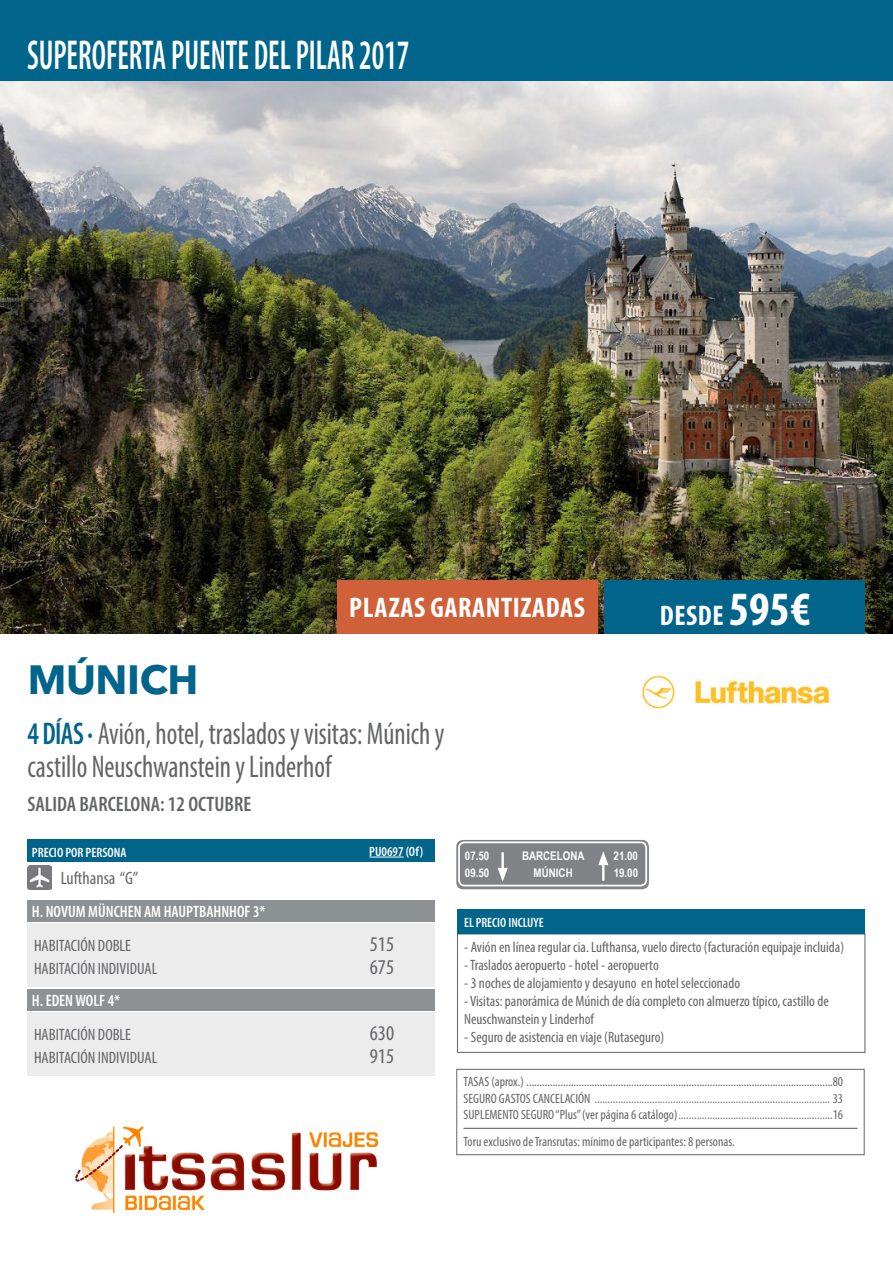
<style>
.page{position:relative;width:893px;height:1263px;background:#fff}
.page>*{position:absolute;margin:0;border:0;box-sizing:border-box;transform-origin:0 0}
.t1{font:600 condensed 42px "Myriad Pro";color:#fff;scale:.73 1}
.t2{font:700 40.5px "Avenir Next LT Pro";letter-spacing:-.01em;color:#00648b}
.t3{font:condensed 31.5px/33px "Myriad Pro";color:#636466;scale:.88 1}
.t4{font:700 condensed 28.5px "Myriad Pro";letter-spacing:.02em;color:#fff}
.t5{font:600 condensed 21px "Myriad Pro";color:#636466}
.t6{font:condensed 21px "Myriad Pro";color:#636466}
.t7{font:condensed 18px "Myriad Pro";color:#636466}
.t8{font:condensed 16.5px "Myriad Pro";color:#636466}
.t9{font:600 condensed 16.5px "Myriad Pro";color:#fff}
.t10{font:condensed 15px/18px "Myriad Pro";color:#636466}
.t11{font:condensed 13.5px/16.5px "Myriad Pro";color:#636466;text-align:justify}
.t12{font:600 condensed 13.5px "Myriad Pro";color:#fff}
.t13{font:700 12px "Arial Narrow";color:#fff}
.s1{font-size:48px}
.s2{font-weight:600;color:#00648b}
.s3{color:#77787b}
</style>
<div class="page">
<img style="left:642px;top:675px;width:188px;height:34px">
<img style="left:0;top:81px;width:893px;height:553px">
<div style="left:0;top:0;width:893px;height:81px;background:#00648b"></div>
<div style="left:456px;top:840px;width:193px;height:49px;background:#808285;border-radius:7px"></div>
<div style="left:458px;top:841px;width:189px;height:45px;border:2px solid #fff;border-radius:6px"></div>
<hr style="left:602px;top:861px;width:2px;height:20px;background:#fff">
<svg style="left:598px;top:851px;width:10px;height:14px"></svg>
<hr style="left:501px;top:852px;width:3px;height:20px;background:#fff">
<svg style="left:498px;top:868px;width:10px;height:14px"></svg>
<div style="left:337px;top:580px;width:260px;height:53px;background:#d06039"></div>
<div style="left:604px;top:580px;width:261px;height:53px;background:#00648b"></div>
<svg style="left:456px;top:1068px;width:409px;height:87px"></svg>
<div style="left:28px;top:840px;width:407px;height:22px;background:#00648b"></div>
<hr style="left:369px;top:857px;width:35px;height:1px;background:#fff">
<img style="left:28px;top:865px;width:24px;height:25px">
<svg style="left:457px;top:933px;width:409px;height:120px"></svg>
<div style="left:458px;top:909px;width:407px;height:25px;background:#00648b"></div>
<svg style="left:28px;top:900px;width:407px;height:176px;background:#d4d5d6"></svg>
<img style="left:75px;top:1126px;width:304px;height:87px">
<h1 class="t1" style="left:27px;top:32px;width:525px">SUPEROFERTA PUENTE DEL PILAR 2017</h1>
<h2 class="t2" style="left:28px;top:655px;width:172px">MÚNICH</h2>
<h3 class="t4" style="left:349px;top:590px;width:237px">PLAZAS GARANTIZADAS</h3>
<h3 class="t4" style="left:660px;top:597px;width:152px">DESDE <span class="s1">595€</span></h3>
<h3 class="t3" style="left:27px;top:717px;width:475px"><span class="s2">4 DÍAS·</span> Avión, hotel, traslados y visitas: Múnich y castillo Neuschwanstein y Linderhof</h3>
<h3 class="t5" style="left:27px;top:792px;width:225px">SALIDA BARCELONA: 12 OCTUBRE</h3>
<p class="t12" style="left:32px;top:845px;width:96px">PRECIO POR PERSONA</p>
<p class="t12" style="left:369px;top:844px;width:56px">PU0697 (Of)</p>
<h3 class="t7" style="left:61px;top:867px;width:79px">Lufthansa “G”</h3>
<p class="t9" style="left:32px;top:902px;width:235px">H. NOVUM MÜNCHEN AM HAUPTBAHNHOF 3*</p>
<p class="t8" style="left:34px;top:935px;width:99px">HABITACIÓN DOBLE</p>
<h3 class="t6" style="left:370px;top:931px;width:26px">515</h3>
<p class="t8" style="left:34px;top:959px;width:125px">HABITACIÓN INDIVIDUAL</p>
<h3 class="t6" style="left:370px;top:954px;width:26px">675</h3>
<p class="t9" style="left:32px;top:991px;width:90px">H. EDEN WOLF 4*</p>
<p class="t8" style="left:34px;top:1025px;width:99px">HABITACIÓN DOBLE</p>
<h3 class="t6" style="left:370px;top:1020px;width:26px">630</h3>
<p class="t8" style="left:34px;top:1048px;width:125px">HABITACIÓN INDIVIDUAL</p>
<h3 class="t6" style="left:370px;top:1044px;width:26px">915</h3>
<p class="t13" style="left:465px;top:846px;width:26px">07.50</p>
<p class="t13" style="left:522px;top:846px;width:64px">BARCELONA</p>
<p class="t13" style="left:614px;top:846px;width:26px">21.00</p>
<p class="t13" style="left:465px;top:864px;width:26px">09.50</p>
<p class="t13" style="left:534px;top:864px;width:41px">MÚNICH</p>
<p class="t13" style="left:614px;top:864px;width:26px">19.00</p>
<p class="t12" style="left:464px;top:915px;width:81px">EL PRECIO INCLUYE</p>
<p class="t10" style="left:464px;top:938px;width:381px">- Avión en línea regular cia. Lufthansa, vuelo directo (facturación equipaje incluida)</p>
<p class="t10" style="left:464px;top:956px;width:196px">- Traslados aeropuerto - hotel - aeropuerto</p>
<p class="t10" style="left:464px;top:974px;width:277px">- 3 noches de alojamiento y desayuno en hotel seleccionado</p>
<p class="t10" style="left:464px;top:992px;width:366px">- Visitas: panorámica de Múnich de día completo con almuerzo típico, castillo de<br>Neuschwanstein y Linderhof</p>
<p class="t10" style="left:464px;top:1028px;width:201px">- Seguro de asistencia en viaje (Rutaseguro)</p>
<p class="t11" style="left:464px;top:1073px;width:381px">TASAS (aprox.) .....................................................................................................................80<br>SEGURO GASTOS CANCELACIÓN <span class="s3">..........................................................................................</span> 33<br>SUPLEMENTO SEGURO “Plus” (ver página 6 catálogo)<span class="s3">...........................................................</span>16</p>
<p class="t11" style="left:464px;top:1133px;width:273px">Toru exclusivo de Transrutas: mínimo de participantes: 8 personas.</p>
</div>
